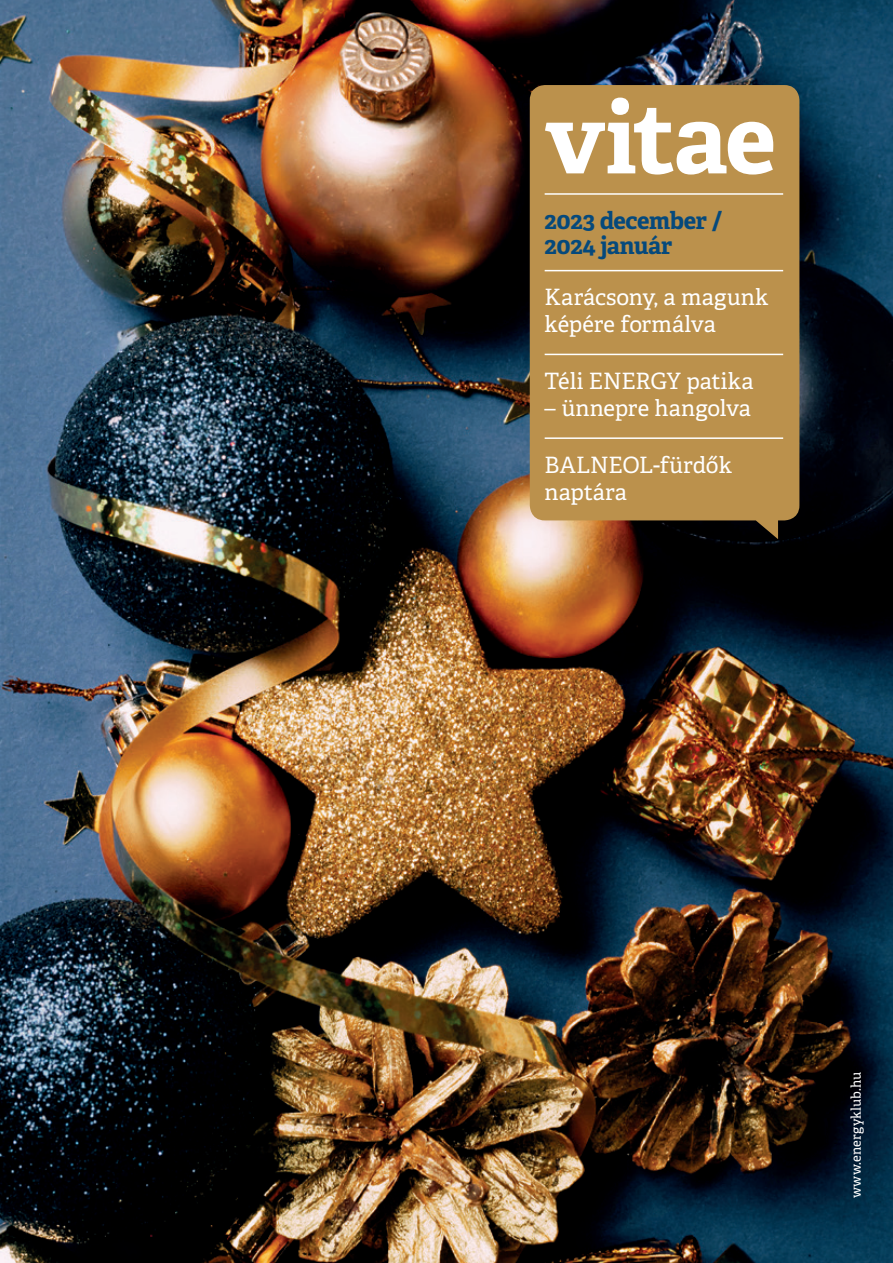
<style>
.page{position:relative;width:893px;height:1263px;background:#fff}
.page>*{position:absolute;margin:0;border:0;box-sizing:border-box;transform-origin:0 0}
._01_text_bezny_vitae{font:700 97.35px "Adelle Basic";letter-spacing:-.025em;color:#fff}
._01_text_bezny_vitae-2{font:700 24px/24.9px "Adelle Basic";letter-spacing:-.02em;color:#05497c}
.cimlap11{font:22.5px/27px "Adelle Basic";letter-spacing:-.005em;color:#fff}
._01_text_bezny_vitae-3{font:13.5px "Adelle Basic";letter-spacing:.005em;color:#fff}
</style>
<div class="page">
<img style="left:0;top:0;width:893px;height:1263px">
<div style="left:530px;top:85px;width:269px;height:454px;background:#bb914c"></div>
<hr style="left:545px;top:193px;width:238px;height:2px;background:#fff">
<hr style="left:545px;top:270px;width:238px;height:1px;background:#fff">
<hr style="left:545px;top:354px;width:238px;height:1px;background:#fff">
<hr style="left:545px;top:437px;width:238px;height:2px;background:#fff">
<p class="_01_text_bezny_vitae" style="left:545px;top:77px;width:233px">vitae</p>
<p class="_01_text_bezny_vitae-2" style="left:545px;top:208px;width:179px">2023 december /<br>2024 január</p>
<p class="cimlap11" style="left:545px;top:284px;width:225px">Karácsony, a magunk képére formálva</p>
<p class="cimlap11" style="left:545px;top:368px;width:210px">Téli ENERGY patika</p>
<p class="cimlap11" style="left:545px;top:395px;width:208px">– ünnepre hangolva</p>
<p class="cimlap11" style="left:545px;top:452px;width:189px">BALNEOL-fürdők naptára</p>
<p class="_01_text_bezny_vitae-3" style="left:847px;top:1198px;width:128px;rotate:-90deg">www.energyklub.hu</p>
</div>
